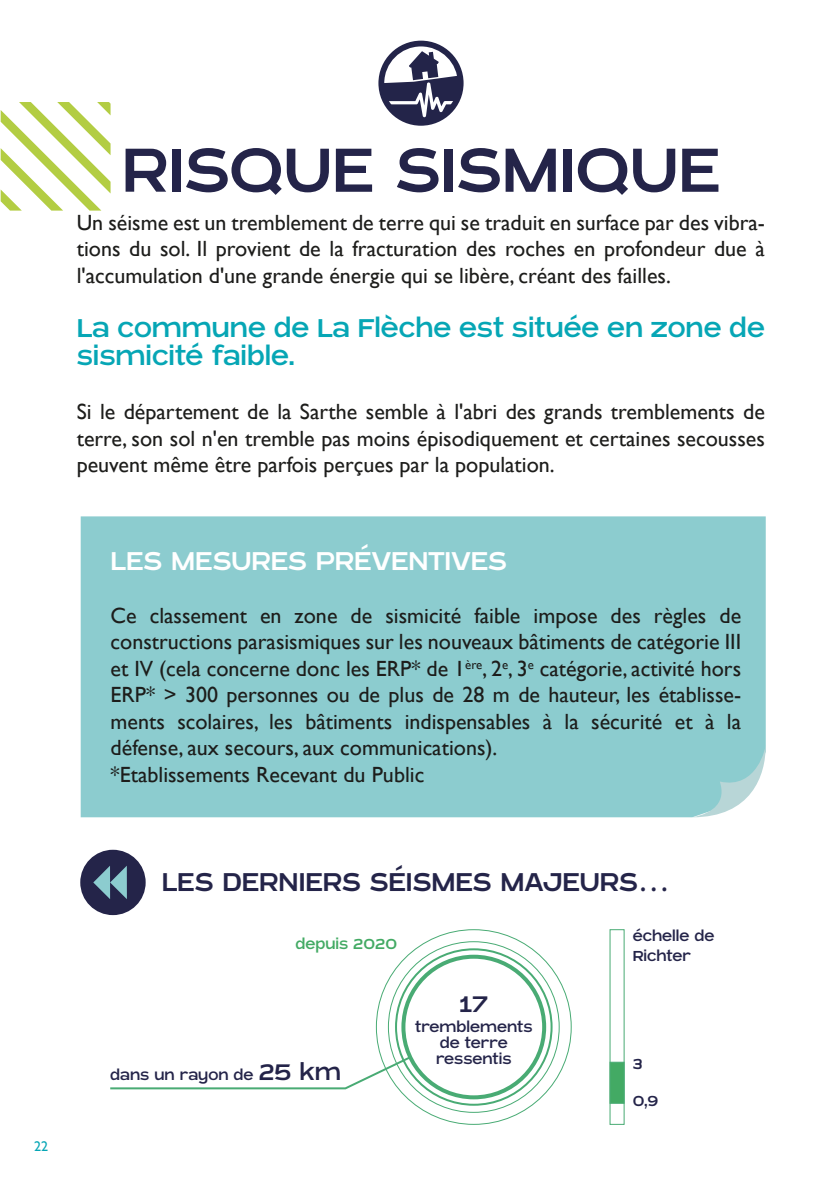
<style>
.page{position:relative;width:840px;height:1191px;background:#fff}
.page>*{position:absolute;margin:0;border:0;box-sizing:border-box;transform-origin:0 0}
.t1{font:77px "Blatant";color:#242449}
.t2{font:32px/28px "Blatant";color:#06a6b5}
.t3{font:32px "Blatant";color:#242449}
.t4{font:32px "Blatant";color:#fff}
.t5{font:28px "Blatant";color:#242449}
.t6{font:22px/26.4px "Gill Sans";color:#1d1d1b;text-align:justify}
.t7{font:18px/16px "Blatant";color:#242449;text-align:center}
.t8{font:18px "Blatant";color:#43aa64}
.t9{font:14px "Gill Sans";color:#06a6b5}
.s1{font-family:"Myriad Pro"}
.s2{font-size:28px}
</style>
<div class="page">
<svg style="left:1px;top:102px;width:109px;height:109px"></svg>
<div style="left:81px;top:516px;width:684px;height:301px;background:#8ccccf"></div>
<svg style="left:691px;top:745px;width:74px;height:72px"></svg>
<div style="left:80px;top:849px;width:65px;height:66px;background:#242449;border-radius:50%"></div>
<svg style="left:93px;top:866px;width:34px;height:33px"></svg>
<div style="left:401px;top:954px;width:145px;height:145px;border:4px solid #49ab74;border-radius:50%"></div>
<svg style="left:110px;top:1054px;width:302px;height:36px"></svg>
<div style="left:609px;top:1061px;width:15px;height:42px;background:#43aa64;border:1px solid #49ab74"></div>
<svg style="left:378px;top:41px;width:85px;height:85px"></svg>
<h1 class="t1" style="left:122px;top:127px;width:599px">RISQUE SISMIQUE</h1>
<p class="t6" style="left:77px;top:209px;width:689px">Un séisme est un tremblement de terre qui se traduit en surface par des vibra&shy;tions du sol. Il provient de la fracturation des roches en profondeur due à l'accumulation d'une grande énergie qui se libère, créant des failles.</p>
<h2 class="t2" style="left:77px;top:313px;width:689px">La commune de La Flèche est située en zone de sismicité faible.</h2>
<p class="t6" style="left:77px;top:399px;width:689px">Si le département de la Sarthe semble à l'abri des grands tremblements de terre, son sol n'en tremble pas moins épisodiquement et certaines secousses peuvent même être parfois perçues par la population.</p>
<h2 class="t4" style="left:110px;top:543px;width:397px">LES MESURES PRÉVENTIVES</h2>
<p class="t6" style="left:110px;top:603px;width:631px;text-align:left">Ce classement en zone de sismicité faible impose des règles de constructions parasismiques sur les nouveaux bâtiments de catégorie III et IV (cela concerne donc les ERP* de 1<sup>ère</sup>, 2<sup>e</sup>, 3<sup>e</sup> catégorie, activité hors ERP* &gt; 300 personnes ou de plus de 28 m de hauteur, les établisse&shy;ments scolaires, les bâtiments indispensables à la sécurité et à la défense, aux secours, aux communications).<br>*Etablissements Recevant du Public</p>
<p class="t9" style="left:34px;top:1138px;width:15px">22</p>
<h2 class="t3" style="left:162px;top:864px;width:509px">LES DERNIERS SÉISMES MAJEURS<span class="s1">…</span></h2>
<p class="t8" style="left:295px;top:934px;width:103px">depuis 2020</p>
<p class="t7" style="left:110px;top:1066px;width:232px">dans un rayon de <span class="s2">25 km</span></p>
<p class="t5" style="left:459px;top:988px;width:30px">17</p>
<p class="t7" style="left:415px;top:1017px;width:119px">tremblements de terre ressentis</p>
<p class="t7" style="left:632px;top:925px;width:83px;line-height:20px;text-align:left">échelle de<br>Richter</p>
<p class="t7" style="left:632px;top:1055px;width:11px">3</p>
<p class="t7" style="left:632px;top:1092px;width:27px">0,9</p>
</div>
